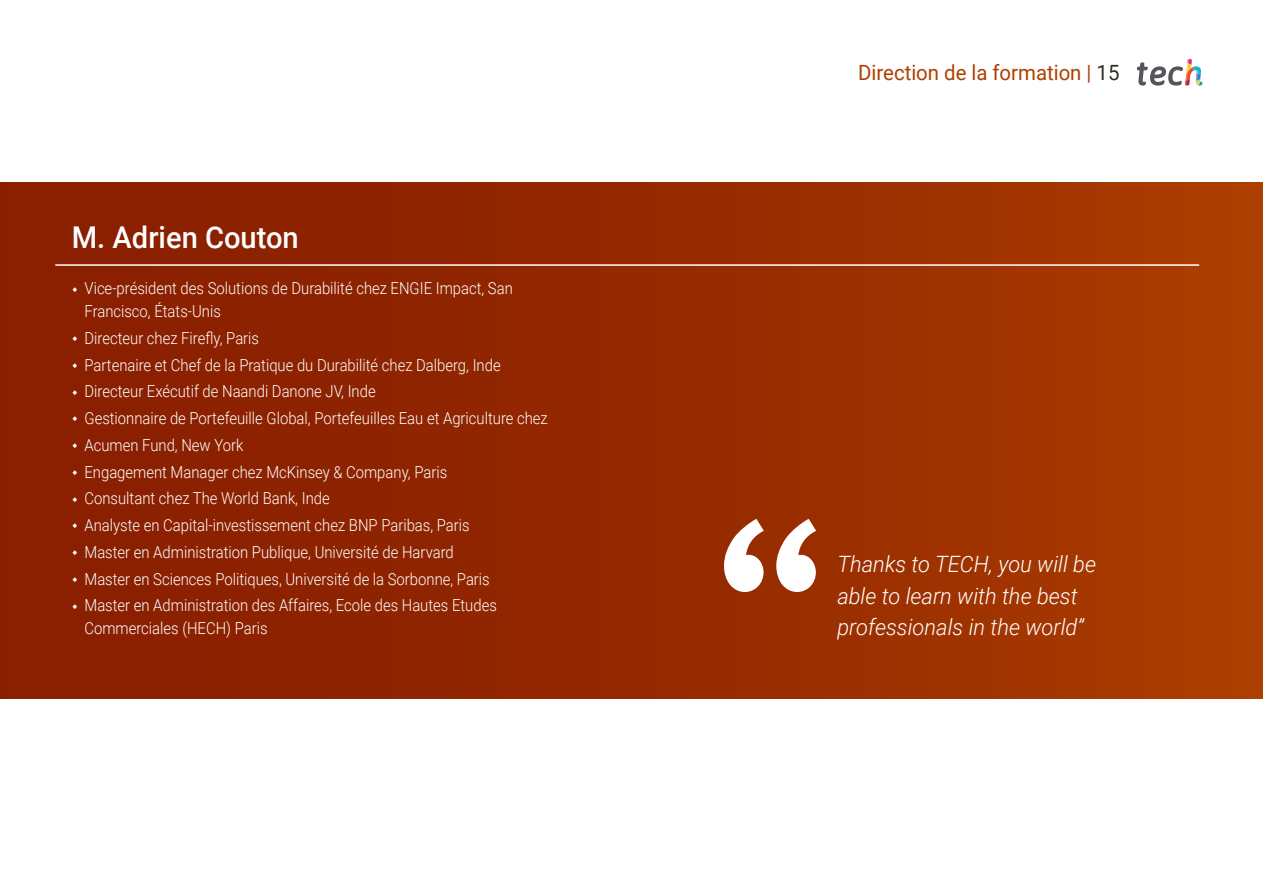
<style>
.page{position:relative;width:1263px;height:893px;background:#fff}
.page>*{position:absolute;margin:0;border:0;box-sizing:border-box;transform-origin:0 0}
.t1{font:500 30px "Roboto";color:#fff}
.t2{font:italic 300 22.5px/31.5px "Roboto";color:#fff}
.t3{font:21px "Roboto";color:#ae4000}
.t4{font:300 16.5px/26.7px "Roboto";color:#fff;scale:.9 1}
.s1{color:#b04117}
.s2{color:#312e20}
</style>
<div class="page">
<svg style="left:1137px;top:59px;width:65px;height:27px"></svg>
<div style="left:0;top:182px;width:1263px;height:516px;background:linear-gradient(to right,#851b00,#a83b00)"></div>
<svg style="left:724px;top:519px;width:92px;height:73px"></svg>
<hr style="left:55px;top:264px;width:1144px;height:2px;background:#fff">
<svg style="left:73px;top:287px;width:4px;height:5px"></svg>
<svg style="left:73px;top:336px;width:4px;height:5px"></svg>
<svg style="left:73px;top:363px;width:4px;height:5px"></svg>
<svg style="left:73px;top:390px;width:4px;height:5px"></svg>
<svg style="left:73px;top:416px;width:4px;height:5px"></svg>
<svg style="left:73px;top:443px;width:4px;height:5px"></svg>
<svg style="left:73px;top:470px;width:4px;height:5px"></svg>
<svg style="left:73px;top:497px;width:4px;height:5px"></svg>
<svg style="left:73px;top:523px;width:4px;height:5px"></svg>
<svg style="left:73px;top:550px;width:4px;height:5px"></svg>
<svg style="left:73px;top:577px;width:4px;height:5px"></svg>
<svg style="left:73px;top:604px;width:4px;height:5px"></svg>
<h1 class="t1" style="left:72px;top:216px;width:229px">M. Adrien Couton</h1>
<p class="t4" style="left:85px;top:277px;width:477px;line-height:22.5px">Vice-président des Solutions de Durabilité chez ENGIE Impact, San<br>Francisco, États-Unis</p>
<p class="t4" style="left:85px;top:324px;width:516px">Directeur chez Firefly, Paris<br>Partenaire et Chef de la Pratique du Durabilité chez Dalberg, Inde Directeur Exécutif de Naandi Danone JV, Inde<br>Gestionnaire de Portefeuille Global, Portefeuilles Eau et Agriculture chez Acumen Fund, New York<br>Engagement Manager chez McKinsey &amp; Company, Paris<br>Consultant chez The World Bank, Inde<br>Analyste en Capital-investissement chez BNP Paribas, Paris<br>Master en Administration Publique, Université de Harvard<br>Master en Sciences Politiques, Université de la Sorbonne, Paris<br>Master en Administration des Affaires, Ecole des Hautes Etudes</p>
<p class="t4" style="left:85px;top:614px;width:205px">Commerciales (HECH) Paris</p>
<p class="t3" style="left:858px;top:57px;width:263px">Direction de la formation <span class="s1">|</span> <span class="s2">15</span></p>
<h2 class="t2" style="left:837px;top:548px;width:260px">Thanks to TECH, you will be able to learn with the best professionals in the world”</h2>
</div>
